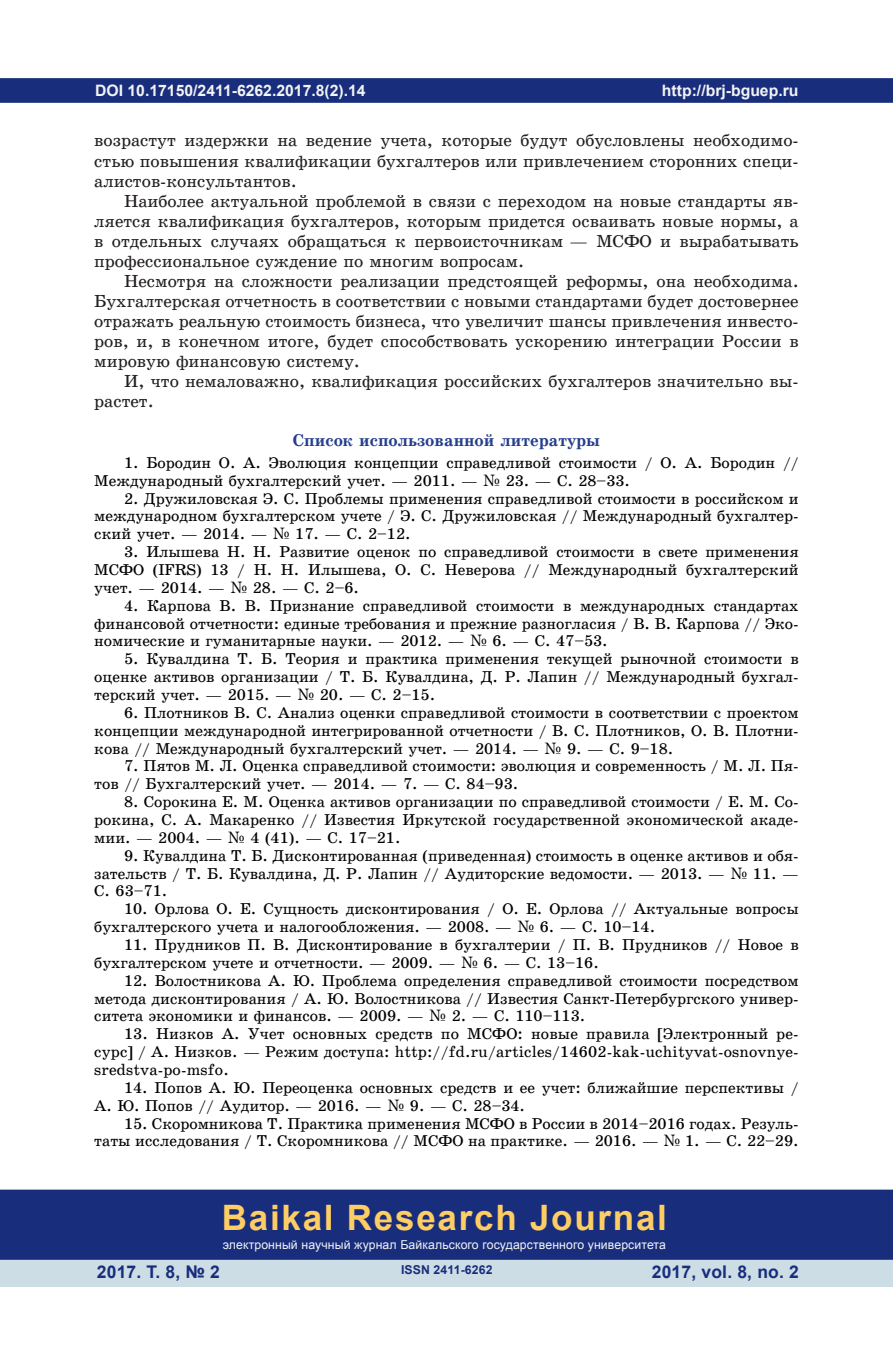
<style>
.page{position:relative;width:893px;height:1360px;background:#fff}
.page>*{position:absolute;margin:0;border:0;box-sizing:border-box;transform-origin:0 0}
.t1{font:700 35px "Arial";letter-spacing:.05em;color:#fecd64}
.t2{font:17.5px/20.1px "School Book C";color:#231f20;text-align:justify}
.t3{font:700 17.5px "Arial";letter-spacing:.01em;color:#182d7c}
.t4{font:17.15px "School Book C Bold";color:#253f8e}
.t5{font:15.75px/17.8px "School Book C";color:#000;text-align:justify}
.t6{font:700 15.75px "Arial";color:#f2f3f4}
.t7{font:12.25px "Arial";letter-spacing:.01em;color:#f2f3f4}
.t8{font:700 12.25px "Arial";letter-spacing:.01em;color:#182d7c}
.s1{font-family:"Century Schoolbook"}
</style>
<div class="page">
<div style="left:0;top:78px;width:893px;height:25px;background:#182d7c;border:2px solid #182d7c"></div>
<div style="left:0;top:1258px;width:893px;height:28px;background:#cddde6"></div>
<div style="left:0;top:1189px;width:893px;height:70px;background:#182d7c;border:2px solid #182d7c"></div>
<p class="t6" style="left:95px;top:79px;width:272px">DOI 10.17150/2411-6262.2017.8(2).14</p>
<p class="t2" style="left:94px;top:131px;width:706px">возрастут издержки на ведение учета, которые будут обусловлены необходимо&shy;стью повышения квалификации бухгалтеров или привлечением сторонних специ&shy;алистов-консультантов.</p>
<p class="t2" style="left:94px;top:191px;width:706px;text-indent:30px">Наиболее актуальной проблемой в связи с переходом на новые стандарты яв&shy;ляется квалификация бухгалтеров, которым придется осваивать новые нормы, а в отдельных случаях обращаться к первоисточникам — МСФО и вырабатывать профессиональное суждение по многим вопросам.</p>
<p class="t2" style="left:94px;top:271px;width:706px;text-indent:30px">Несмотря на сложности реализации предстоящей реформы, она необходима.<br>Бухгалтерская отчетность в соответствии с новыми стандартами будет достовернее отражать реальную стоимость бизнеса, что увеличит шансы привлечения инвесто&shy;ров, и, в конечном итоге, будет способствовать ускорению интеграции России в мировую финансовую систему.</p>
<p class="t2" style="left:94px;top:371px;width:706px;text-indent:30px">И, что немаловажно, квалификация российских бухгалтеров значительно вы&shy;растет.</p>
<p class="t4" style="left:293px;top:431px;width:309px">Список использованной литературы</p>
<p class="t5" style="left:94px;top:454px;width:706px;text-indent:30px">1. Бородин О. А. Эволюция концепции справедливой стоимости / О. А. Бородин //<br>Международный бухгалтерский учет. — 2011. — <span class="s1">№</span> 23. — С. 28–33.</p>
<p class="t5" style="left:94px;top:489px;width:706px;text-indent:30px">2. Дружиловская Э. С. Проблемы применения справедливой стоимости в российском и международном бухгалтерском учете / Э. С. Дружиловская // Международный бухгалтер&shy;ский учет. — 2014. — <span class="s1">№</span> 17. — С. 2–12.</p>
<p class="t5" style="left:94px;top:543px;width:706px;text-indent:30px">3. Илышева Н. Н. Развитие оценок по справедливой стоимости в свете применения МСФО (IFRS) 13 / Н. Н. Илышева, О. С. Неверова // Международный бухгалтерский учет. — 2014. — <span class="s1">№</span> 28. — С. 2–6.</p>
<p class="t5" style="left:94px;top:596px;width:706px;text-indent:30px">4. Карпова В. В. Признание справедливой стоимости в международных стандартах финансовой отчетности: единые требования и прежние разногласия / В. В. Карпова // Эко&shy;номические и гуманитарные науки. — 2012. — <span class="s1">№</span> 6. — С. 47–53.</p>
<p class="t5" style="left:94px;top:650px;width:706px;text-indent:30px">5. Кувалдина Т. Б. Теория и практика применения текущей рыночной стоимости в оценке активов организации / Т. Б. Кувалдина, Д. Р. Лапин // Международный бухгал&shy;терский учет. — 2015. — <span class="s1">№</span> 20. — С. 2–15.</p>
<p class="t5" style="left:94px;top:703px;width:706px;text-indent:30px">6. Плотников В. С. Анализ оценки справедливой стоимости в соответствии с проектом концепции международной интегрированной отчетности / В. С. Плотников, О. В. Плотни&shy;кова // Международный бухгалтерский учет. — 2014. — <span class="s1">№</span> 9. — С. 9–18.</p>
<p class="t5" style="left:94px;top:757px;width:706px;text-indent:30px">7. Пятов М. Л. Оценка справедливой стоимости: эволюция и современность / М. Л. Пя&shy;тов // Бухгалтерский учет. — 2014. — 7. — С. 84–93.</p>
<p class="t5" style="left:94px;top:793px;width:706px;text-indent:30px">8. Сорокина Е. М. Оценка активов организации по справедливой стоимости / Е. М. Со&shy;рокина, С. А. Макаренко // Известия Иркутской государственной экономической акаде&shy;мии. — 2004. — <span class="s1">№</span> 4 (41). — С. 17–21.</p>
<p class="t5" style="left:94px;top:846px;width:706px;text-indent:30px">9. Кувалдина Т. Б. Дисконтированная (приведенная) стоимость в оценке активов и обя&shy;зательств / Т. Б. Кувалдина, Д. Р. Лапин // Аудиторские ведомости. — 2013. — <span class="s1">№</span> 11. — С. 63–71.</p>
<p class="t5" style="left:94px;top:900px;width:706px;text-indent:30px">10. Орлова О. Е. Сущность дисконтирования / О. Е. Орлова // Актуальные вопросы бухгалтерского учета и налогообложения. — 2008. — <span class="s1">№</span> 6. — С. 10–14.</p>
<p class="t5" style="left:94px;top:935px;width:706px;text-indent:30px">11. Прудников П. В. Дисконтирование в бухгалтерии / П. В. Прудников // Новое в бухгалтерском учете и отчетности. — 2009. — <span class="s1">№</span> 6. — С. 13–16.</p>
<p class="t5" style="left:94px;top:971px;width:706px;text-indent:30px">12. Волостникова А. Ю. Проблема определения справедливой стоимости посредством метода дисконтирования / А. Ю. Волостникова // Известия Санкт-Петербургского универ&shy;ситета экономики и финансов. — 2009. — <span class="s1">№</span> 2. — С. 110–113.</p>
<p class="t5" style="left:94px;top:1025px;width:706px;text-indent:30px">13. Низков А. Учет основных средств по МСФО: новые правила [Электронный ре&shy;сурс] / А. Низков. — Режим доступа: http://fd.ru/articles/14602-kak-uchityvat-osnovnye&shy;sredstva-po-msfo.</p>
<p class="t5" style="left:94px;top:1078px;width:706px;text-indent:30px">14. Попов А. Ю. Переоценка основных средств и ее учет: ближайшие перспективы /<br>А. Ю. Попов // Аудитор. — 2016. — <span class="s1">№</span> 9. — С. 28–34.</p>
<p class="t5" style="left:94px;top:1114px;width:706px;text-align:right">15. Скоромникова Т. Практика применения МСФО в России в 2014–2016 годах. Резуль&shy;таты исследования / Т. Скоромникова // МСФО на практике. — 2016. — <span class="s1">№</span> 1. — С. 22–29.</p>
<p class="t6" style="left:662px;top:79px;width:138px">http://brj-bguep.ru</p>
<h1 class="t1" style="left:222px;top:1193px;width:447px">Baikal Research Journal</h1>
<p class="t7" style="left:223px;top:1236px;width:445px">электронный научный журнал Байкальского государственного университета</p>
<p class="t3" style="left:97px;top:1259px;width:125px">2017. Т. 8, № 2</p>
<p class="t3" style="left:652px;top:1259px;width:149px">2017, vol. 8, no. 2</p>
<p class="t8" style="left:401px;top:1261px;width:93px">ISSN 2411-6262</p>
</div>
